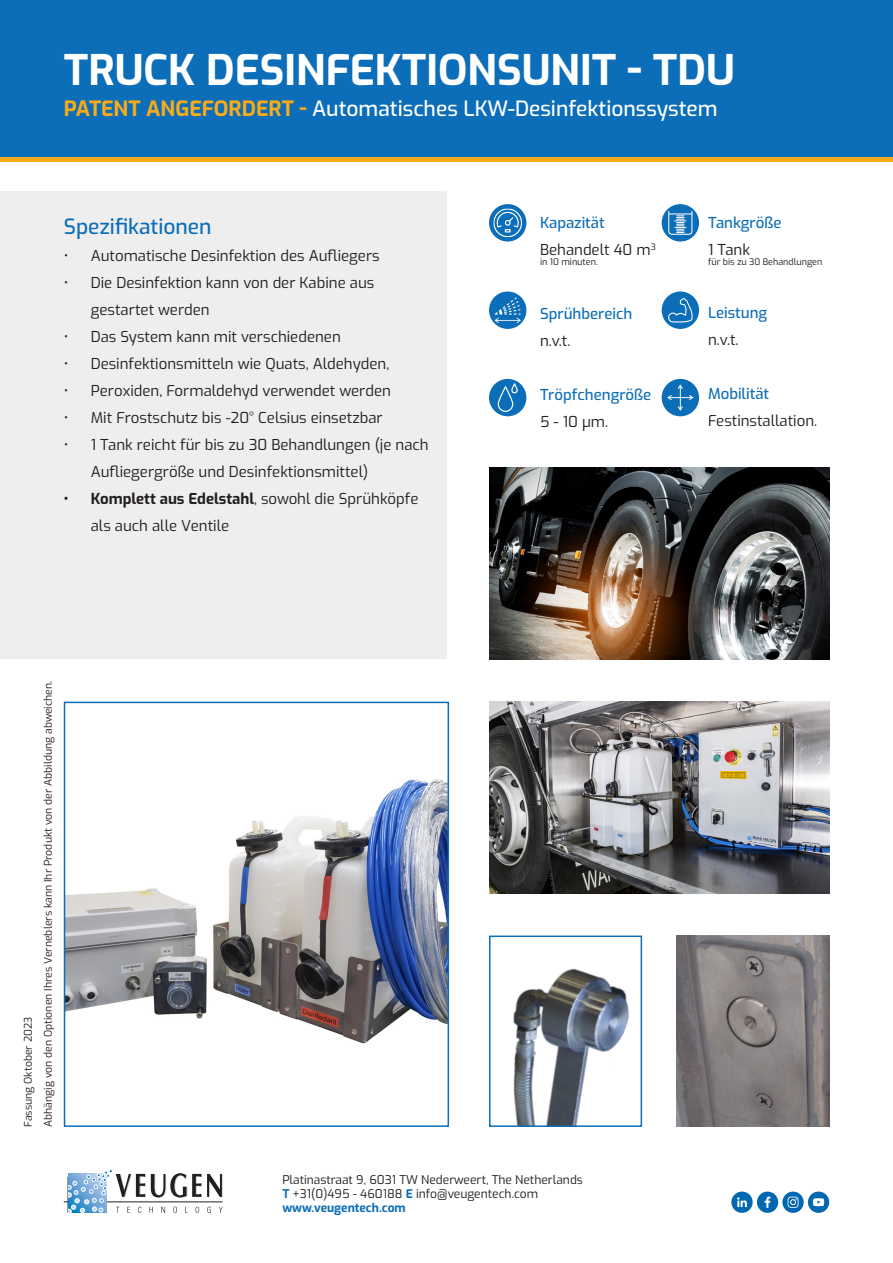
<style>
.page{position:relative;width:893px;height:1263px;background:#fff}
.page>*{position:absolute;margin:0;border:0;box-sizing:border-box;transform-origin:0 0}
.t1{font:700 42px "Exo";color:#fff}
.t2{font:500 21px "Exo";color:#fff}
.t3{font:500 21px "Exo";color:#0c6eb8}
.t4{font:15px/27px "Exo";color:#231f20}
.t5{font:500 15px "Exo";color:#0c6eb8}
.t6{font:12px "Exo";color:#231f20}
.t7{font:700 12px "Exo";color:#0c6eb8}
.t8{font:10.5px "Exo";color:#231f20}
.t9{font:9px "Exo";color:#231f20}
.s1{font-weight:700;color:#faab1a}
.s2{font-weight:700}
.s3{font-weight:700;color:#0c6eb8}
</style>
<div class="page">
<div style="left:0;top:0;width:893px;height:157px;background:#0c6eb8"></div>
<div style="left:0;top:157px;width:893px;height:5px;background:#faab1a"></div>
<div style="left:0;top:191px;width:446px;height:468px;background:#eeeeef"></div>
<img style="left:513px;top:968px;width:116px;height:156px">
<div style="left:489px;top:935px;width:153px;height:192px;border:2px solid #0c6eb8"></div>
<img style="left:67px;top:779px;width:379px;height:265px">
<div style="left:64px;top:702px;width:385px;height:425px;border:2px solid #0c6eb8"></div>
<img style="left:489px;top:702px;width:340px;height:191px">
<img style="left:676px;top:935px;width:153px;height:192px">
<hr style="left:64px;top:1201px;width:159px;height:1px;background:#231f20">
<svg style="left:67px;top:1169px;width:156px;height:44px"></svg>
<svg style="left:731px;top:1191px;width:98px;height:22px"></svg>
<div style="left:489px;top:204px;width:37px;height:38px;background:#0c6eb8;border-radius:50%"></div>
<svg style="left:493px;top:208px;width:29px;height:29px"></svg>
<div style="left:489px;top:291px;width:37px;height:38px;background:#0c6eb8;border-radius:50%"></div>
<svg style="left:495px;top:297px;width:26px;height:26px"></svg>
<div style="left:489px;top:379px;width:37px;height:37px;background:#0c6eb8;border-radius:50%"></div>
<svg style="left:498px;top:383px;width:20px;height:29px"></svg>
<div style="left:662px;top:204px;width:37px;height:38px;background:#0c6eb8;border-radius:50%"></div>
<svg style="left:668px;top:211px;width:24px;height:24px"></svg>
<div style="left:662px;top:291px;width:37px;height:38px;background:#0c6eb8;border-radius:50%"></div>
<svg style="left:668px;top:298px;width:25px;height:24px"></svg>
<div style="left:662px;top:379px;width:37px;height:37px;background:#0c6eb8;border-radius:50%"></div>
<svg style="left:667px;top:385px;width:26px;height:26px"></svg>
<img style="left:489px;top:468px;width:340px;height:191px">
<p class="t1" style="left:64px;top:38px;width:673px">TRUCK DESINFEKTIONSUNIT - TDU</p>
<p class="t2" style="left:64px;top:93px;width:655px"><span class="s1">PATENT ANGEFORDERT -</span> Automatisches LKW-Desinfektionssystem</p>
<p class="t3" style="left:64px;top:210px;width:149px">Spezifikationen</p>
<p class="t4" style="left:64px;top:241px;width:317px">• Automatische Desinfektion des Aufliegers</p>
<p class="t4" style="left:91px;top:268px;width:285px;text-indent:-27px">• Die Desinfektion kann von der Kabine aus gestartet werden</p>
<p class="t4" style="left:64px;top:322px;width:279px">• Das System kann mit verschiedenen</p>
<p class="t4" style="left:64px;top:349px;width:327px">• Desinfektionsmitteln wie Quats, Aldehyden,</p>
<p class="t4" style="left:64px;top:376px;width:329px">• Peroxiden, Formaldehyd verwendet werden</p>
<p class="t4" style="left:64px;top:403px;width:320px">• Mit Frostschutz bis -20° Celsius einsetzbar</p>
<p class="t4" style="left:91px;top:430px;width:339px;text-indent:-27px">• 1 Tank reicht für bis zu 30 Behandlungen (je nach<br>Aufliegergröße und Desinfektionsmittel)</p>
<p class="t4" style="left:91px;top:484px;width:329px;text-indent:-27px"><span class="s2">• Komplett aus Edelstahl</span>, sowohl die Sprühköpfe als auch alle Ventile</p>
<p class="t5" style="left:540px;top:211px;width:66px">Kapazität</p>
<p class="t4" style="left:540px;top:235px;width:117px">Behandelt 40 m<sup>3</sup></p>
<p class="t9" style="left:540px;top:256px;width:59px">in 10 minuten.</p>
<p class="t5" style="left:540px;top:303px;width:94px">Sprühbereich</p>
<p class="t4" style="left:540px;top:327px;width:32px">n.v.t.</p>
<p class="t5" style="left:540px;top:384px;width:113px">Tröpfchengröße</p>
<p class="t4" style="left:540px;top:408px;width:70px">5 - 10 μm.</p>
<p class="t5" style="left:708px;top:211px;width:75px">Tankgröße</p>
<p class="t4" style="left:708px;top:235px;width:43px">1 Tank</p>
<p class="t9" style="left:708px;top:256px;width:116px">für bis zu 30 Behandlungen</p>
<p class="t5" style="left:708px;top:302px;width:61px">Leistung</p>
<p class="t4" style="left:708px;top:325px;width:32px">n.v.t.</p>
<p class="t5" style="left:708px;top:383px;width:63px">Mobilität</p>
<p class="t4" style="left:708px;top:406px;width:111px">Festinstallation.</p>
<p class="t8" style="left:20px;top:1127px;width:111px;rotate:-90deg">Fassung Oktober 2023</p>
<p class="t8" style="left:40px;top:1127px;width:447px;rotate:-90deg">Abhängig von den Optionen Ihres Verneblers kann Ihr Produkt von der Abbildung abweichen.</p>
<p class="t6" style="left:282px;top:1170px;width:302px">Platinastraat 9, 6031 TW Nederweert, The Netherlands</p>
<p class="t6" style="left:282px;top:1184px;width:257px"><span class="s3">T</span> +31(0)495 - 460188 <span class="s3">E</span> info@veugentech.com</p>
<p class="t7" style="left:282px;top:1198px;width:125px">www.veugentech.com</p>
</div>
